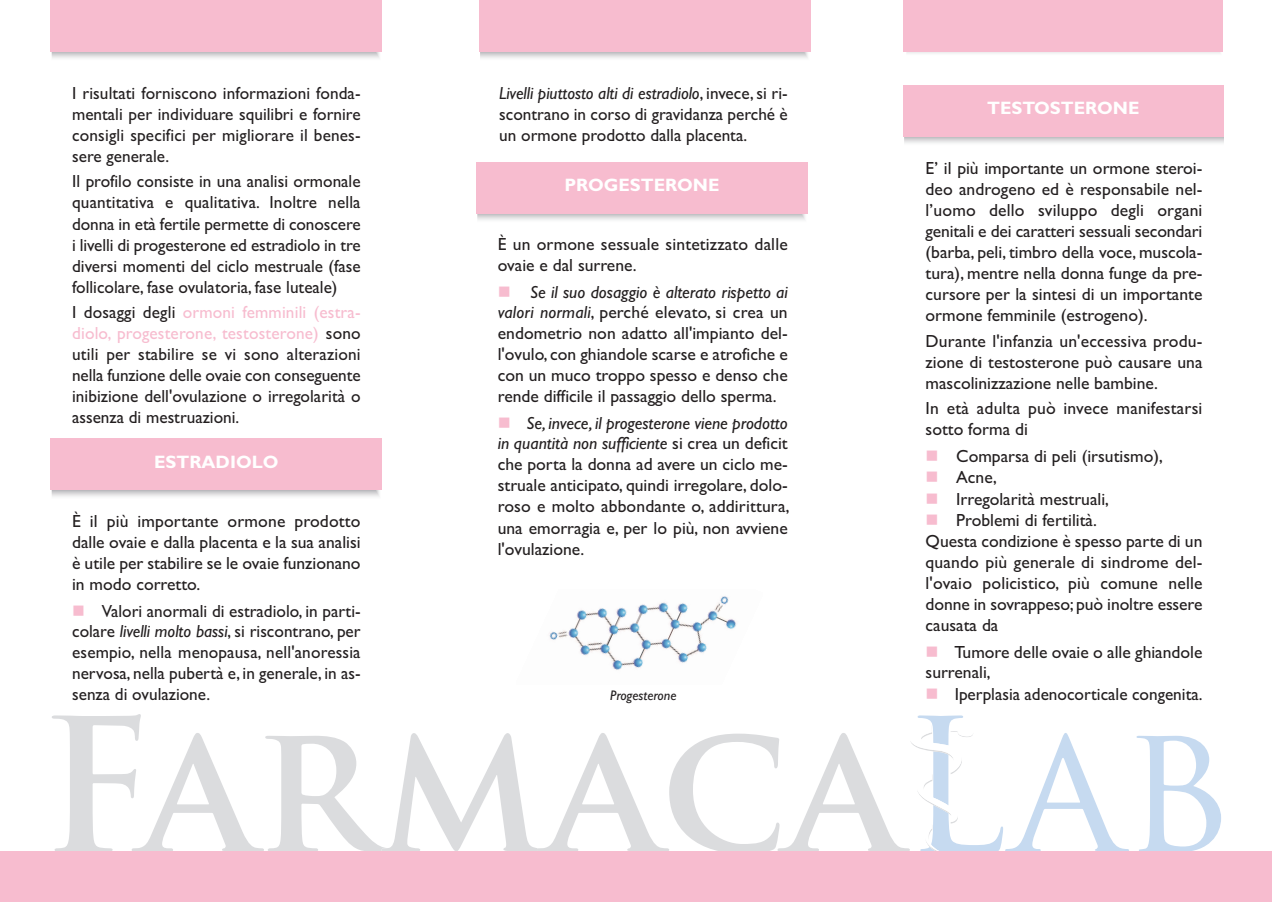
<style>
.page{position:relative;width:1272px;height:902px;background:#fff}
.page>*{position:absolute;margin:0;border:0;box-sizing:border-box;transform-origin:0 0}
.t1{font:700 18px "Gill Sans";color:#fff}
.t2{font:17.55px/21px "Gill Sans";color:#231f20;text-align:justify}
.t3{font:italic 13.95px "Gill Sans";color:#231f20}
.s1{color:#f7bccf}
.s2{font-style:italic}
</style>
<div class="page">
<svg style="left:1136px;top:735px;width:85px;height:116px"></svg>
<svg style="left:52px;top:714px;width:1077px;height:137px"></svg>
<div style="left:0;top:851px;width:1271px;height:50px;background:#f7bccf"></div>
<svg style="left:479px;top:51px;width:331px;height:7px"></svg>
<div style="left:479px;top:0;width:331px;height:51px;background:#f7bccf"></div>
<svg style="left:51px;top:51px;width:331px;height:7px"></svg>
<div style="left:51px;top:0;width:331px;height:51px;background:#f7bccf"></div>
<svg style="left:906px;top:52px;width:315px;height:2px"></svg>
<div style="left:903px;top:0;width:319px;height:52px;background:#f7bccf"></div>
<img style="left:549px;top:596px;width:187px;height:74px">
<svg style="left:51px;top:489px;width:331px;height:8px;background:#dcd5d9"></svg>
<div style="left:51px;top:438px;width:331px;height:51px;background:#f7bccf"></div>
<svg style="left:476px;top:213px;width:331px;height:7px;background:#ded6da"></svg>
<div style="left:476px;top:162px;width:331px;height:51px;background:#f7bccf"></div>
<svg style="left:903px;top:136px;width:320px;height:7px;background:#ddd4d9"></svg>
<div style="left:903px;top:85px;width:320px;height:51px;background:#f7bccf"></div>
<p class="t2" style="left:72px;top:82px;width:290px">I risultati forniscono informazioni fonda&shy;mentali per individuare squilibri e fornire consigli specifici per migliorare il benes&shy;sere generale.</p>
<p class="t2" style="left:72px;top:171px;width:290px">Il profilo consiste in una analisi ormonale quantitativa e qualitativa. Inoltre nella donna in età fertile permette di conoscere i livelli di progesterone ed estradiolo in tre diversi momenti del ciclo mestruale (fase follicolare, fase ovulatoria, fase luteale)</p>
<p class="t2" style="left:72px;top:301px;width:290px">I dosaggi degli <span class="s1">ormoni femminili (estra&shy;diolo, progesterone, testosterone)</span> sono utili per stabilire se vi sono alterazioni nella funzione delle ovaie con conseguente inibizione dell'ovulazione o irregolarità o assenza di mestruazioni.</p>
<p class="t1" style="left:154px;top:451px;width:126px">ESTRADIOLO</p>
<p class="t2" style="left:72px;top:510px;width:290px">È il più importante ormone prodotto dalle ovaie e dalla placenta e la sua analisi è utile per stabilire se le ovaie funzionano in modo corretto.</p>
<p class="t2" style="left:72px;top:600px;width:290px"><span class="s1">■</span> Valori anormali di estradiolo, in parti&shy;colare <span class="s2">livelli molto bassi</span>, si riscontrano, per esempio, nella menopausa, nell'anoressia nervosa,nella pubertà e,in generale,in as&shy;senza di ovulazione.</p>
<p class="t2" style="left:499px;top:82px;width:290px"><span class="s2">Livelli piuttosto alti di estradiolo</span>, invece, si ri&shy;scontrano in corso di gravidanza perché è un ormone prodotto dalla placenta.</p>
<p class="t1" style="left:564px;top:174px;width:157px">PROGESTERONE</p>
<p class="t2" style="left:497px;top:233px;width:291px">È un ormone sessuale sintetizzato dalle ovaie e dal surrene.</p>
<p class="t2" style="left:497px;top:281px;width:291px"><span class="s1">■</span> <span class="s2">Se il suo dosaggio è alterato rispetto ai valori normali</span>, perché elevato, si crea un endometrio non adatto all'impianto del&shy;l'ovulo,con ghiandole scarse e atrofiche e con un muco troppo spesso e denso che rende difficile il passaggio dello sperma.</p>
<p class="t2" style="left:497px;top:412px;width:293px"><span class="s1">■</span> <span class="s2">Se,invece,il progesterone viene prodotto in quantità non sufficiente</span> si crea un deficit che porta la donna ad avere un ciclo me&shy;struale anticipato, quindi irregolare, dolo&shy;roso e molto abbondante o, addirittura, una emorragia e, per lo più, non avviene l'ovulazione.</p>
<p class="t3" style="left:610px;top:687px;width:68px">Progesterone</p>
<p class="t1" style="left:987px;top:97px;width:154px">TESTOSTERONE</p>
<p class="t2" style="left:925px;top:157px;width:278px">E’ il più importante un ormone steroi&shy;deo androgeno ed è responsabile nel&shy;l’uomo dello sviluppo degli organi genitali e dei caratteri sessuali secondari (barba, peli, timbro della voce, muscola&shy;tura), mentre nella donna funge da pre&shy;cursore per la sintesi di un importante ormone femminile (estrogeno).</p>
<p class="t2" style="left:925px;top:330px;width:278px">Durante l'infanzia un'eccessiva produ&shy;zione di testosterone può causare una mascolinizzazione nelle bambine.</p>
<p class="t2" style="left:925px;top:397px;width:278px">In età adulta può invece manifestarsi sotto forma di</p>
<p class="t2" style="left:925px;top:445px;width:239px"><span class="s1">■</span> Comparsa di peli (irsutismo),</p>
<p class="t2" style="left:925px;top:467px;width:73px"><span class="s1">■</span> Acne,</p>
<p class="t2" style="left:925px;top:488px;width:185px"><span class="s1">■</span> Irregolarità mestruali,</p>
<p class="t2" style="left:925px;top:510px;width:278px;text-align:left"><span class="s1">■</span> Problemi di fertilità.<br>Questa condizione è spesso parte di un quando più generale di sindrome del&shy;l'ovaio policistico, più comune nelle donne in sovrappeso;può inoltre essere causata da</p>
<p class="t2" style="left:925px;top:641px;width:278px;line-height:20.1px"><span class="s1">■</span> Tumore delle ovaie o alle ghiandole surrenali,</p>
<p class="t2" style="left:925px;top:683px;width:278px"><span class="s1">■</span> Iperplasia adenocorticale congenita.</p>
</div>
